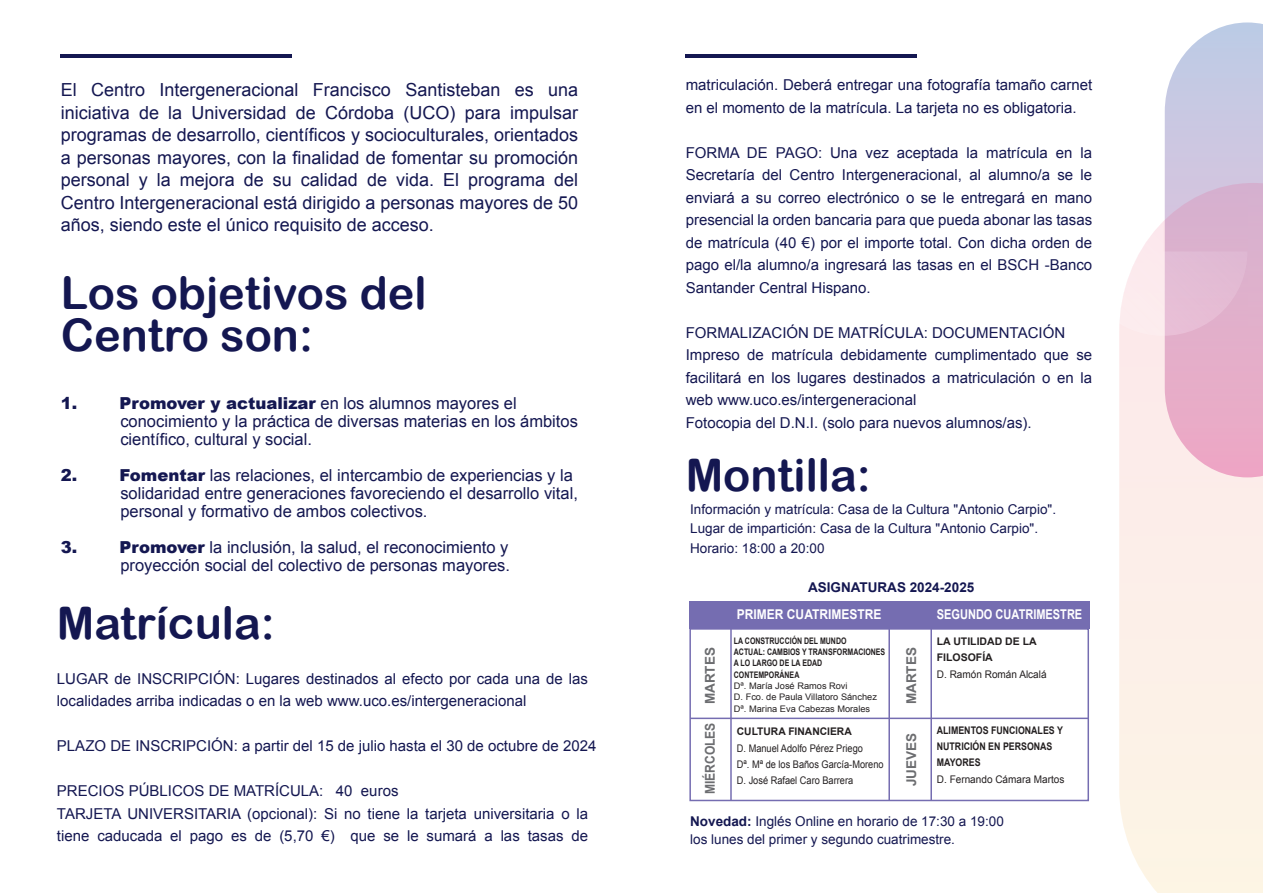
<style>
.page{position:relative;width:1263px;height:893px;background:#fff}
.page>*{position:absolute;margin:0;border:0;box-sizing:border-box;transform-origin:0 0}
.t1{font:45px/42px "Arial Rounded MT Bold";color:#141751}
.t2{font:18px/22.5px "Arial";color:#141751;text-align:justify}
.t3{font:16.5px/18px "Arial";color:#141751}
.t4{font:900 16.5px "Arial";color:#141751}
.t5{font:15px/22.5px "Arial";color:#141751}
.t6{font:13.5px/19.5px "Arial";color:#141751}
.t7{font:700 13.5px "Arial";color:#141751}
.t8{font:700 13.5px "Arial";color:#fff;scale:.82 1}
.t9{font:700 13.5px "Arial";color:#6c6d70}
.t10{font:700 13.5px "Arial";color:#fff;scale:.89 1}
.t11{font:700 13.5px "Arial";color:#6c6d70;scale:.9 1}
.t12{font:10.5px/16.2px "Arial";color:#231f20;scale:.88 1}
.t13{font:700 10.5px/16.2px "Arial";color:#231f20;scale:.84 1}
.t14{font:700 10.5px/16.2px "Arial";color:#231f20}
.t15{font:10.5px "Arial";color:#231f20;scale:.96 1}
.t16{font:700 9px/11.4px "Arial";color:#231f20;scale:.78 1}
.t17{font:9px/11.4px "Arial";color:#231f20}
.s1{font-weight:900}
.s2{font-weight:700}
</style>
<div class="page">
<div style="left:1119px;top:477px;width:144px;height:416px;background:#fcf1e8"></div>
<hr style="left:60px;top:54px;width:231px;height:3px;background:#141751">
<hr style="left:686px;top:54px;width:231px;height:3px;background:#141751">
<svg style="left:1119px;top:22px;width:144px;height:455px"></svg>
<div style="left:689px;top:602px;width:400px;height:27px;background:#756db1"></div>
<div style="left:689px;top:628px;width:400px;height:173px;border:2px solid #756db1"></div>
<hr style="left:730px;top:629px;width:2px;height:171px;background:#756db1">
<hr style="left:888px;top:629px;width:2px;height:171px;background:#756db1">
<hr style="left:930px;top:629px;width:2px;height:171px;background:#756db1">
<hr style="left:690px;top:718px;width:398px;height:1px;background:#756db1">
<p class="t2" style="left:61px;top:79px;width:519px">El Centro Intergeneracional Francisco Santisteban es una iniciativa de la Universidad de Córdoba (UCO) para impulsar programas de desarrollo, científicos y socioculturales, orientados a personas mayores, con la finalidad de fomentar su promoción personal y la mejora de su calidad de vida. El programa del Centro Intergeneracional está dirigido a personas mayores de 50 años, siendo este el único requisito de acceso.</p>
<h1 class="t1" style="left:61px;top:272px;width:368px">Los objetivos del<br>Centro son:</h1>
<p class="t4" style="left:61px;top:391px;width:18px">1.</p>
<p class="t3" style="left:120px;top:394px;width:460px"><span class="s1">Promover y actualizar</span> en los alumnos mayores el conocimiento y la práctica de diversas materias en los ámbitos científico, cultural y social.</p>
<p class="t4" style="left:61px;top:463px;width:18px">2.</p>
<p class="t3" style="left:120px;top:466px;width:460px"><span class="s1">Fomentar</span> las relaciones, el intercambio de experiencias y la solidaridad entre generaciones favoreciendo el desarrollo vital, personal y formativo de ambos colectivos.</p>
<p class="t4" style="left:61px;top:535px;width:18px">3.</p>
<p class="t3" style="left:120px;top:538px;width:392px"><span class="s1">Promover</span> la inclusión, la salud, el reconocimiento y proyección social del colectivo de personas mayores.</p>
<h1 class="t1" style="left:57px;top:601px;width:219px">Matrícula:</h1>
<p class="t5" style="left:57px;top:667px;width:533px">LUGAR de INSCRIPCIÓN: Lugares destinados al efecto por cada una de las localidades arriba indicadas o en la web www.uco.es/intergeneracional</p>
<p class="t5" style="left:57px;top:735px;width:541px">PLAZO DE INSCRIPCIÓN: a partir del 15 de julio hasta el 30 de octubre de 2024</p>
<p class="t5" style="left:57px;top:780px;width:533px">PRECIOS PÚBLICOS DE MATRÍCULA: 40 euros<br>TARJETA UNIVERSITARIA (opcional): Si no tiene la tarjeta universitaria o la tiene caducada el pago es de (5,70 €) que se le sumará a las tasas de</p>
<p class="t5" style="left:686px;top:74px;width:408px">matriculación. Deberá entregar una fotografía tamaño carnet en el momento de la matrícula. La tarjeta no es obligatoria.</p>
<p class="t5" style="left:686px;top:142px;width:408px;text-align:justify">FORMA DE PAGO: Una vez aceptada la matrícula en la Secretaría del Centro Intergeneracional, al alumno/a se le enviará a su correo electrónico o se le entregará en mano presencial la orden bancaria para que pueda abonar las tasas de matrícula (40 €) por el importe total. Con dicha orden de pago el/la alumno/a ingresará las tasas en el BSCH -Banco Santander Central Hispano.</p>
<p class="t5" style="left:686px;top:322px;width:408px">FORMALIZACIÓN DE MATRÍCULA: DOCUMENTACIÓN Impreso de matrícula debidamente cumplimentado que se facilitará en los lugares destinados a matriculación o en la web www.uco.es/intergeneracional<br>Fotocopia del D.N.I. (solo para nuevos alumnos/as).</p>
<h1 class="t1" style="left:686px;top:454px;width:187px">Montilla:</h1>
<p class="t6" style="left:690px;top:500px;width:367px">Información y matrícula: Casa de la Cultura "Antonio Carpio".<br>Lugar de impartición: Casa de la Cultura "Antonio Carpio".<br>Horario: 18:00 a 20:00</p>
<p class="t7" style="left:808px;top:578px;width:168px">ASIGNATURAS 2024-2025</p>
<p class="t10" style="left:737px;top:605px;width:164px">PRIMER CUATRIMESTRE</p>
<p class="t8" style="left:937px;top:605px;width:179px">SEGUNDO CUATRIMESTRE</p>
<p class="t16" style="left:734px;top:635px;width:196px">LA CONSTRUCCIÓN DEL MUNDO<br>ACTUAL: CAMBIOS Y TRANSFORMACIONES<br>A LO LARGO DE LA EDAD<br>CONTEMPORÁNEA</p>
<p class="t17" style="left:734px;top:680px;width:145px">Dª. María José Ramos Rovi<br>D. Fco. de Paula Villatoro Sánchez<br>Dª. Marina Eva Cabezas Morales</p>
<p class="t14" style="left:737px;top:724px;width:116px">CULTURA FINANCIERA</p>
<p class="t12" style="left:737px;top:740px;width:168px">D. Manuel Adolfo Pérez Priego<br>Dª. Mª de los Baños García-Moreno<br>D. José Rafael Caro Barrera</p>
<p class="t14" style="left:937px;top:634px;width:101px">LA UTILIDAD DE LA<br>FILOSOFÍA</p>
<p class="t15" style="left:937px;top:667px;width:116px">D. Ramón Román Alcalá</p>
<p class="t9" style="left:701px;top:704px;width:58px;rotate:-90deg">MARTES</p>
<p class="t9" style="left:903px;top:704px;width:58px;rotate:-90deg">MARTES</p>
<p class="t9" style="left:903px;top:786px;width:55px;rotate:-90deg">JUEVES</p>
<p class="t11" style="left:701px;top:794px;width:81px;rotate:-90deg">MIÉRCOLES</p>
<p class="t13" style="left:937px;top:722px;width:152px">ALIMENTOS FUNCIONALES Y<br>NUTRICIÓN EN PERSONAS<br>MAYORES</p>
<p class="t15" style="left:937px;top:772px;width:134px">D. Fernando Cámara Martos</p>
<p class="t6" style="left:690px;top:813px;width:315px;line-height:18px"><span class="s2">Novedad:</span> Inglés Online en horario de 17:30 a 19:00 los lunes del primer y segundo cuatrimestre.</p>
</div>
